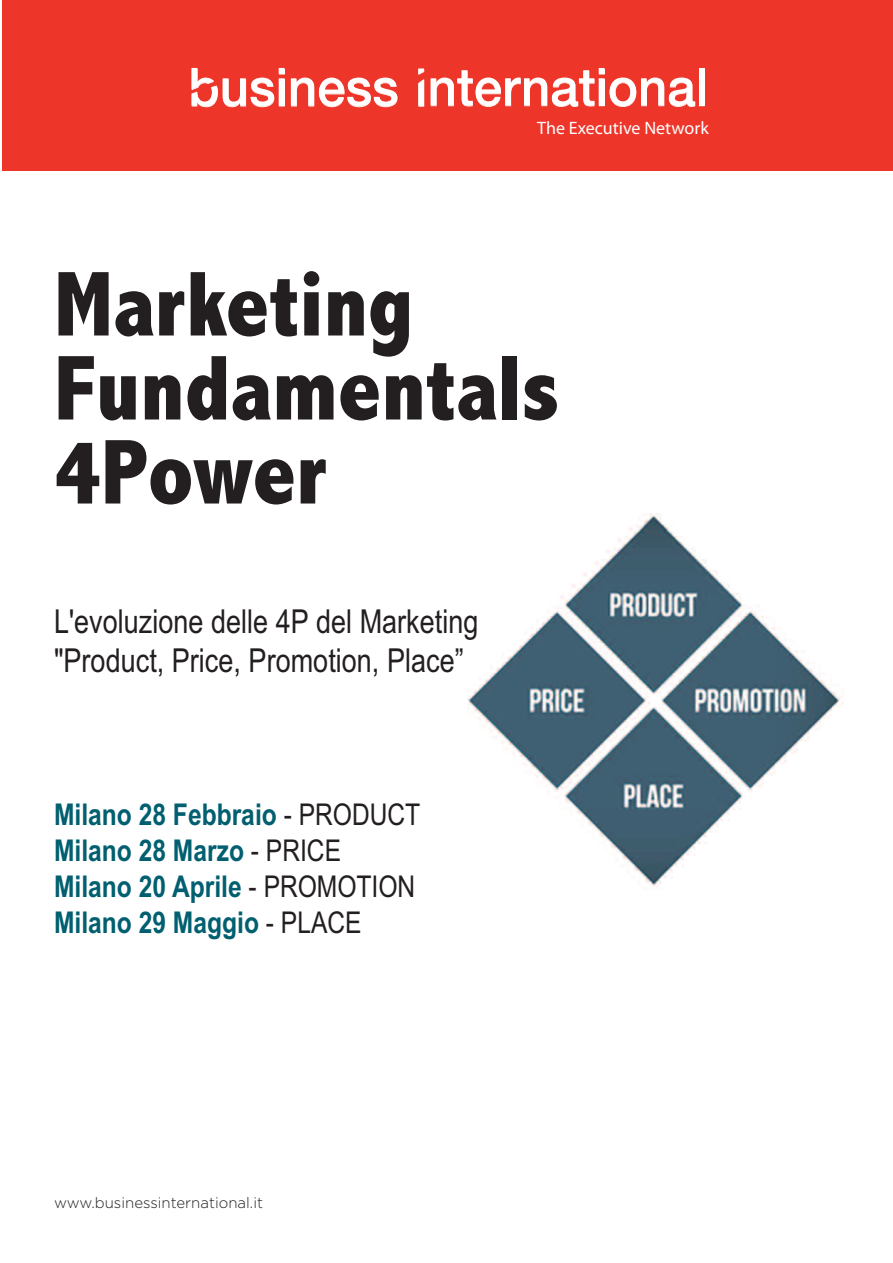
<style>
.page{position:relative;width:893px;height:1263px;background:#fff}
.page>*{position:absolute;margin:0;border:0;box-sizing:border-box;transform-origin:0 0}
.t1{font:800 condensed 93px/84px "Abadi";color:#231f20}
.t2{font:33px/39.6px "Arial Narrow";color:#231f20}
.t3{font:700 30px/36px "Arial Narrow";color:#015f6f}
.t4{font:18px "Helvetica Neue CE";color:#fff}
.t5{font:300 15px "Gotham";color:#231f20}
.s1{font-weight:400;color:#231f20}
</style>
<div class="page">
<img style="left:468px;top:513px;width:376px;height:377px">
<div style="left:2px;top:0;width:891px;height:171px;background:#ee3529"></div>
<svg style="left:291px;top:78px;width:106px;height:29px"></svg>
<svg style="left:192px;top:68px;width:93px;height:39px"></svg>
<svg style="left:418px;top:68px;width:6px;height:39px"></svg>
<svg style="left:431px;top:68px;width:274px;height:39px"></svg>
<div style="left:699px;top:69px;width:5px;height:36px;background:#fff"></div>
<p class="t4" style="left:537px;top:122px;width:173px">The Executive Network</p>
<h1 class="t1" style="left:54px;top:261px;width:507px">Marketing<br>Fundamentals<br>4Power</h1>
<p class="t2" style="left:54px;top:602px;width:426px">L'evoluzione delle 4P del Marketing "Product, Price, Promotion, Place”</p>
<p class="t3" style="left:54px;top:797px;width:368px">Milano 28 Febbraio <span class="s1">- PRODUCT<br></span>Milano 28 Marzo <span class="s1">- PRICE<br></span>Milano 20 Aprile <span class="s1">- PROMOTION<br></span>Milano 29 Maggio <span class="s1">- PLACE</span></p>
<p class="t5" style="left:54px;top:1198px;width:211px">www.businessinternational.it</p>
</div>
